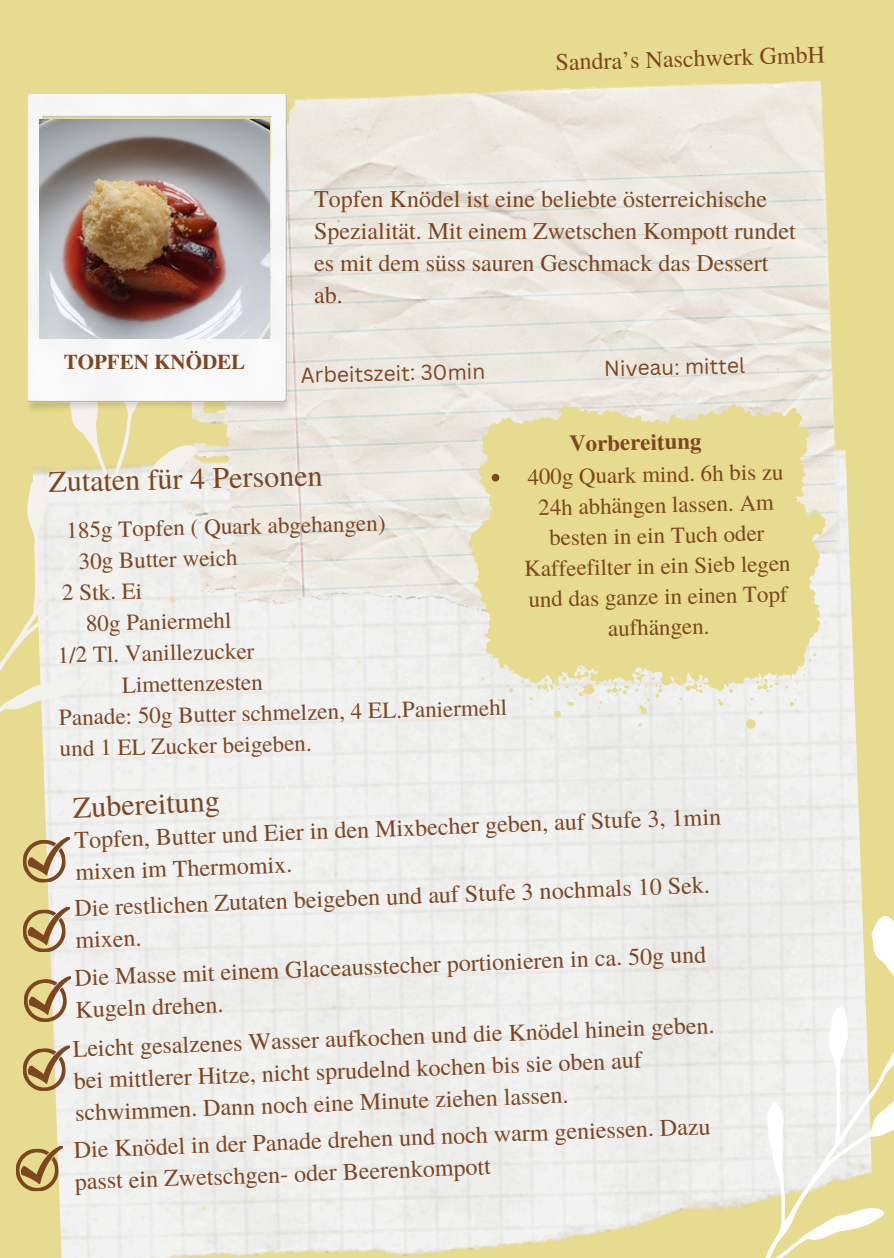
<style>
.page{position:relative;width:894px;height:1258px;background:#fff}
.page>*{position:absolute;margin:0;border:0;box-sizing:border-box;transform-origin:0 0}
.t1{font:30px "Te X Gyre Termes";color:#7d4620}
.t2{font:24px/32.1px "Te X Gyre Termes";color:#7d4620}
.t3{font:23.1px "Te X Gyre Termes";color:#7d4620}
.t4{font:22.8px/30.6px "Te X Gyre Termes";color:#7d4620;text-align:center}
.t5{font:700 22.8px "Te X Gyre Termes";color:#7d4620}
.t6{font:21px "Canva Sans";color:#7d4620}
.t7{font:700 21px "Te X Gyre Termes";color:#7d4620}
</style>
<div class="page">
<div style="left:0;top:0;width:893px;height:1258px;background:#e6db8f"></div>
<img style="left:44px;top:449px;width:817px;height:809px">
<img style="left:159px;top:80px;width:684px;height:555px">
<svg style="left:750px;top:872px;width:143px;height:386px;fill:#ededec"></svg>
<svg style="left:0;top:412px;width:197px;height:364px;fill:#eeeeec"></svg>
<svg style="left:23px;top:906px;width:49px;height:47px"></svg>
<svg style="left:23px;top:836px;width:49px;height:47px"></svg>
<img style="left:27px;top:95px;width:264px;height:317px">
<img style="left:40px;top:120px;width:229px;height:218px">
<svg style="left:468px;top:403px;width:357px;height:326px"></svg>
<svg style="left:491px;top:474px;width:8px;height:8px"></svg>
<svg style="left:24px;top:976px;width:49px;height:47px"></svg>
<svg style="left:23px;top:1045px;width:49px;height:47px"></svg>
<svg style="left:16px;top:1145px;width:49px;height:47px"></svg>
<p class="t2" style="left:554px;top:46px;width:271px;rotate:-2deg">Sandra’s Naschwerk GmbH</p>
<p class="t7" style="left:64px;top:345px;width:183px">TOPFEN KNÖDEL</p>
<h1 class="t2" style="left:314px;top:182px;width:483px">Topfen Knödel ist eine beliebte österreichische Spezialität. Mit einem Zwetschen Kompott rundet es mit dem süss sauren Geschmack das Dessert ab.</h1>
<h2 class="t6" style="left:300px;top:360px;width:186px;rotate:-1deg">Arbeitszeit: 30min</h2>
<h2 class="t6" style="left:603px;top:353px;width:143px;rotate:-1deg">Niveau: mittel</h2>
<h4 class="t1" style="left:48px;top:459px;width:275px;rotate:-1deg">Zutaten für 4 Personen</h4>
<p class="t3" style="left:66px;top:513px;width:321px;rotate:-1deg">185g Topfen ( Quark abgehangen)</p>
<p class="t3" style="left:78px;top:544px;width:160px;rotate:-1deg">30g Butter weich</p>
<p class="t3" style="left:62px;top:576px;width:82px;rotate:-1deg">2 Stk. Ei</p>
<p class="t3" style="left:86px;top:606px;width:147px;rotate:-1deg">80g Paniermehl</p>
<p class="t3" style="left:57px;top:638px;width:198px;rotate:-1deg">1/2 Tl. Vanillezucker</p>
<p class="t3" style="left:122px;top:668px;width:142px;rotate:-1deg">Limettenzesten</p>
<p class="t3" style="left:59px;top:700px;width:449px;rotate:-1deg">Panade: 50g Butter schmelzen, 4 EL.Paniermehl</p>
<p class="t3" style="left:59px;top:731px;width:253px;rotate:-1deg">und 1 EL Zucker beigeben.</p>
<h1 class="t5" style="left:568px;top:426px;width:134px;rotate:-1deg">Vorbereitung</h1>
<h3 class="t4" style="left:522px;top:460px;width:267px;rotate:-1deg">400g Quark mind. 6h bis zu<br>24h abhängen lassen. Am besten in ein Tuch oder<br>Kaffeefilter in ein Sieb legen und das ganze in einen Topf aufhängen.</h3>
<p class="t1" style="left:72px;top:786px;width:148px;rotate:-3deg">Zubereitung</p>
<p class="t2" style="left:74px;top:822px;width:648px;rotate:-2deg">Topfen, Butter und Eier in den Mixbecher geben, auf Stufe 3, 1min mixen im Thermomix.</p>
<p class="t2" style="left:74px;top:890px;width:637px;rotate:-2deg">Die restlichen Zutaten beigeben und auf Stufe 3 nochmals 10 Sek. mixen.</p>
<p class="t2" style="left:74px;top:959px;width:633px;rotate:-2deg">Die Masse mit einem Glaceausstecher portionieren in ca. 50g und<br>Kugeln drehen.</p>
<p class="t2" style="left:72px;top:1031px;width:643px;rotate:-2deg">Leicht gesalzenes Wasser aufkochen und die Knödel hinein geben. bei mittlerer Hitze, nicht sprudelnd kochen bis sie oben auf schwimmen. Dann noch eine Minute ziehen lassen.</p>
<p class="t2" style="left:73px;top:1131px;width:638px;rotate:-2deg">Die Knödel in der Panade drehen und noch warm geniessen. Dazu passt ein Zwetschgen- oder Beerenkompott</p>
</div>
